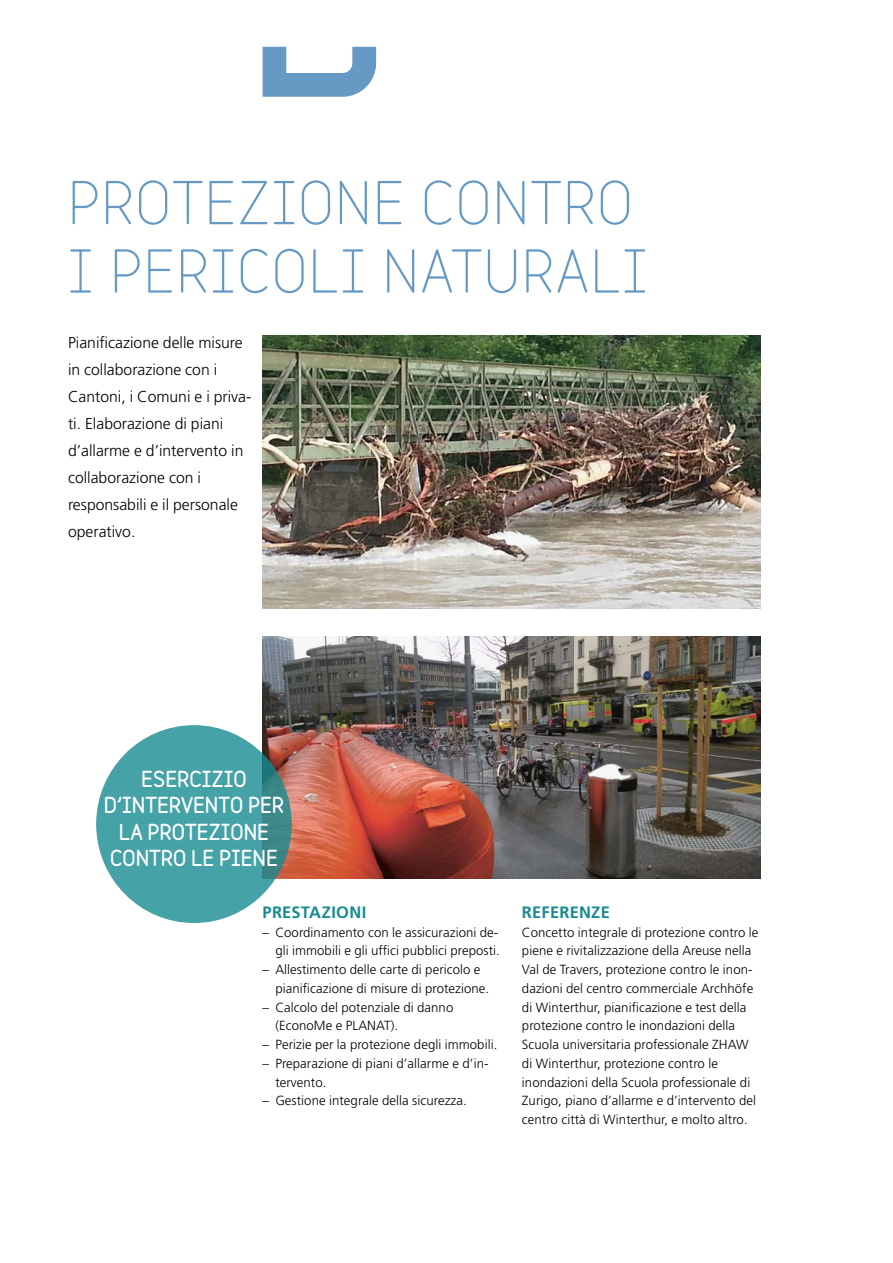
<style>
.page{position:relative;width:893px;height:1263px;background:#fff}
.page>*{position:absolute;margin:0;border:0;box-sizing:border-box;transform-origin:0 0}
.t1{font:57px/68.4px "Variable";letter-spacing:.03em;color:#669ac5}
.t2{font:900 19.8px/26.4px "Variable";color:#fff;text-align:center}
.t3{font:700 16.5px "Frutiger LT Std";letter-spacing:.015em;color:#178b91}
.Grundtext{font:300 15.75px/27px "Frutiger LT Std";color:#000}
.Grundtext-2{font:300 13.2px/18.8px "Frutiger LT Std";letter-spacing:.005em;color:#000}
</style>
<div class="page">
<img style="left:263px;top:636px;width:497px;height:242px">
<svg style="left:263px;top:47px;width:113px;height:50px"></svg>
<svg style="left:96px;top:725px;width:196px;height:198px;background:#449fa4"></svg>
<img style="left:263px;top:336px;width:497px;height:272px">
<p class="t1" style="left:68px;top:168px;width:581px">PROTEZIONE CONTRO<br>I PERICOLI NATURALI</p>
<p class="Grundtext" style="left:68px;top:329px;width:185px">Pianificazione delle misure in collaborazione con i<br>Cantoni, i Comuni e i priva&shy;ti. Elaborazione di piani d’allarme e d’intervento in collaborazione con i responsabili e il personale operativo.</p>
<p class="t2" style="left:104px;top:766px;width:182px">ESERCIZIO<br>D’INTERVENTO PER<br>LA PROTEZIONE<br>CONTRO LE PIENE</p>
<p class="t3" style="left:263px;top:902px;width:105px">PRESTAZIONI</p>
<p class="Grundtext-2" style="left:263px;top:923px;width:239px;text-align:right">– Coordinamento con le assicurazioni de&shy;gli immobili e gli uffici pubblici preposti.</p>
<p class="Grundtext-2" style="left:275px;top:960px;width:215px;text-indent:-13px">– Allestimento delle carte di pericolo e pianificazione di misure di protezione.</p>
<p class="Grundtext-2" style="left:275px;top:998px;width:180px;text-indent:-13px">– Calcolo del potenziale di danno (EconoMe e PLANAT).</p>
<p class="Grundtext-2" style="left:263px;top:1035px;width:236px">– Perizie per la protezione degli immobili.</p>
<p class="Grundtext-2" style="left:275px;top:1054px;width:215px;text-indent:-13px">– Preparazione di piani d’allarme e d’in&shy;tervento.</p>
<p class="Grundtext-2" style="left:263px;top:1091px;width:206px">– Gestione integrale della sicurezza.</p>
<p class="t3" style="left:522px;top:902px;width:89px">REFERENZE</p>
<p class="Grundtext-2" style="left:522px;top:923px;width:238px">Concetto integrale di protezione contro le piene e rivitalizzazione della Areuse nella Val de Travers, protezione contro le inon&shy;dazioni del centro commerciale Archhöfe di Winterthur, pianificazione e test della protezione contro le inondazioni della Scuola universitaria professionale ZHAW di Winterthur, protezione contro le inondazioni della Scuola professionale di Zurigo, piano d’allarme e d’intervento del centro città di Winterthur, e molto altro.</p>
</div>
